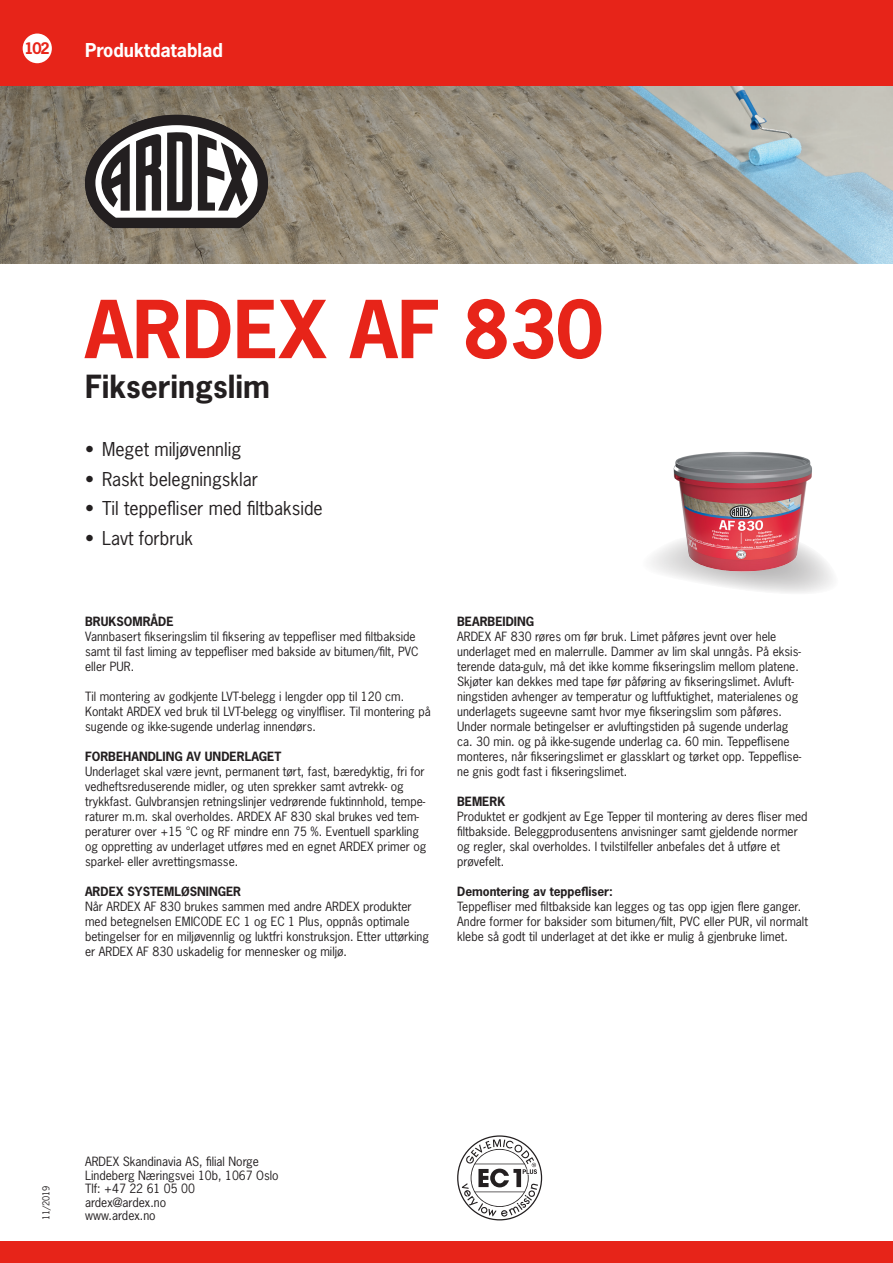
<style>
.page{position:relative;width:893px;height:1263px;background:#fff}
.page>*{position:absolute;margin:0;border:0;box-sizing:border-box;transform-origin:0 0}
.t1{font:700 75px "News Gothic Std";color:#e72419}
.Untertitel{font:700 30px "News Gothic Std";color:#231f20}
.t2{font:18px "News Gothic Std";color:#231f20}
.Technische_Daten{font:700 18px "News Gothic Std";color:#fff}
.Produktzeile_oben{font:700 15px "News Gothic Std";color:#e72419}
.t3{font:12px/15px "News Gothic Std";color:#231f20}
.t4{font:700 12px "News Gothic Std";color:#231f20}
.t5{font:9px "News Gothic Std";color:#231f20}
</style>
<div class="page">
<img style="left:0;top:85px;width:893px;height:179px">
<div style="left:0;top:1242px;width:893px;height:21px;background:#e72419"></div>
<div style="left:0;top:0;width:893px;height:85px;background:#e72419"></div>
<svg style="left:651px;top:545px;width:182px;height:48px"></svg>
<div style="left:23px;top:34px;width:29px;height:29px;background:#fff;border-radius:50%"></div>
<svg style="left:457px;top:1135px;width:85px;height:85px"></svg>
<svg style="left:81px;top:111px;width:187px;height:120px"></svg>
<img style="left:670px;top:452px;width:145px;height:121px">
<p class="Produktzeile_oben" style="left:24px;top:39px;width:27px">102</p>
<p class="Technische_Daten" style="left:85px;top:38px;width:139px">Produktdatablad</p>
<p class="t1" style="left:85px;top:280px;width:519px">ARDEX AF 830</p>
<p class="Untertitel" style="left:85px;top:366px;width:186px">Fikseringslim</p>
<p class="t2" style="left:85px;top:438px;width:158px">• Meget miljøvennlig</p>
<p class="t2" style="left:85px;top:467px;width:175px">• Raskt belegningsklar</p>
<p class="t2" style="left:85px;top:497px;width:239px">• Til teppefliser med filtbakside</p>
<p class="t2" style="left:85px;top:526px;width:110px">• Lavt forbruk</p>
<p class="t4" style="left:85px;top:613px;width:90px">BRUKSOMRÅDE</p>
<p class="t3" style="left:85px;top:629px;width:335px">Vannbasert fikseringslim til fiksering av teppefliser med filtbakside samt til fast liming av teppefliser med bakside av bitumen/filt, PVC eller PUR.</p>
<p class="t3" style="left:85px;top:689px;width:347px">Til montering av godkjente LVT-belegg i lengder opp til 120 cm.<br>Kontakt ARDEX ved bruk til LVT-belegg og vinylfliser. Til montering på sugende og ikke-sugende underlag innendørs.</p>
<p class="t4" style="left:85px;top:748px;width:198px">FORBEHANDLING AV UNDERLAGET</p>
<p class="t3" style="left:85px;top:764px;width:341px">Underlaget skal være jevnt, permanent tørt, fast, bæredyktig, fri for vedheftsreduserende midler, og uten sprekker samt avtrekk- og</p>
<p class="t3" style="left:85px;top:794px;width:343px">trykkfast. Gulvbransjen retningslinjer vedrørende fuktinnhold, tempe&shy;raturer m.m. skal overholdes. ARDEX AF 830 skal brukes ved tem&shy;peraturer over +15 °C og RF mindre enn 75 %. Eventuell sparkling og oppretting av underlaget utføres med en egnet ARDEX primer og sparkel- eller avrettingsmasse.</p>
<p class="t4" style="left:85px;top:883px;width:158px">ARDEX SYSTEMLØSNINGER</p>
<p class="t3" style="left:85px;top:899px;width:346px">Når ARDEX AF 830 brukes sammen med andre ARDEX produkter med betegnelsen EMICODE EC 1 og EC 1 Plus, oppnås optimale betingelser for en miljøvennlig og luktfri konstruksjon. Etter uttørking er ARDEX AF 830 uskadelig for mennesker og miljø.</p>
<p class="t4" style="left:457px;top:613px;width:79px">BEARBEIDING</p>
<p class="t3" style="left:457px;top:629px;width:346px">ARDEX AF 830 røres om før bruk. Limet påføres jevnt over hele underlaget med en malerrulle. Dammer av lim skal unngås. På eksis&shy;terende data-gulv, må det ikke komme fikseringslim mellom platene.<br>Skjøter kan dekkes med tape før påføring av fikseringslimet. Avluft&shy;ningstiden avhenger av temperatur og luftfuktighet, materialenes og underlagets sugeevne samt hvor mye fikseringslim som påføres.<br>Under normale betingelser er avluftingstiden på sugende underlag ca. 30 min. og på ikke-sugende underlag ca. 60 min. Teppeflisene monteres, når fikseringslimet er glassklart og tørket opp. Teppeflise&shy;ne gnis godt fast i fikseringslimet.</p>
<p class="t4" style="left:457px;top:793px;width:50px">BEMERK</p>
<p class="t3" style="left:457px;top:809px;width:352px">Produktet er godkjent av Ege Tepper til montering av deres fliser med filtbakside. Beleggprodusentens anvisninger samt gjeldende normer og regler, skal overholdes. I tvilstilfeller anbefales det å utføre et prøvefelt.</p>
<p class="t4" style="left:457px;top:883px;width:157px">Demontering av teppefliser:</p>
<p class="t3" style="left:457px;top:899px;width:352px">Teppefliser med filtbakside kan legges og tas opp igjen flere ganger.<br>Andre former for baksider som bitumen/filt, PVC eller PUR, vil normalt klebe så godt til underlaget at det ikke er mulig å gjenbruke limet.</p>
<p class="t5" style="left:40px;top:1220px;width:37px;rotate:-90deg">11/2019</p>
<p class="t3" style="left:85px;top:1154px;width:176px">ARDEX Skandinavia AS, filial Norge</p>
<p class="t3" style="left:85px;top:1168px;width:195px">Lindeberg Næringsvei 10b, 1067 Oslo</p>
<p class="t3" style="left:85px;top:1181px;width:112px">Tlf: +47 22 61 05 00</p>
<p class="t3" style="left:85px;top:1195px;width:83px">ardex@ardex.no</p>
<p class="t3" style="left:85px;top:1208px;width:72px">www.ardex.no</p>
</div>
